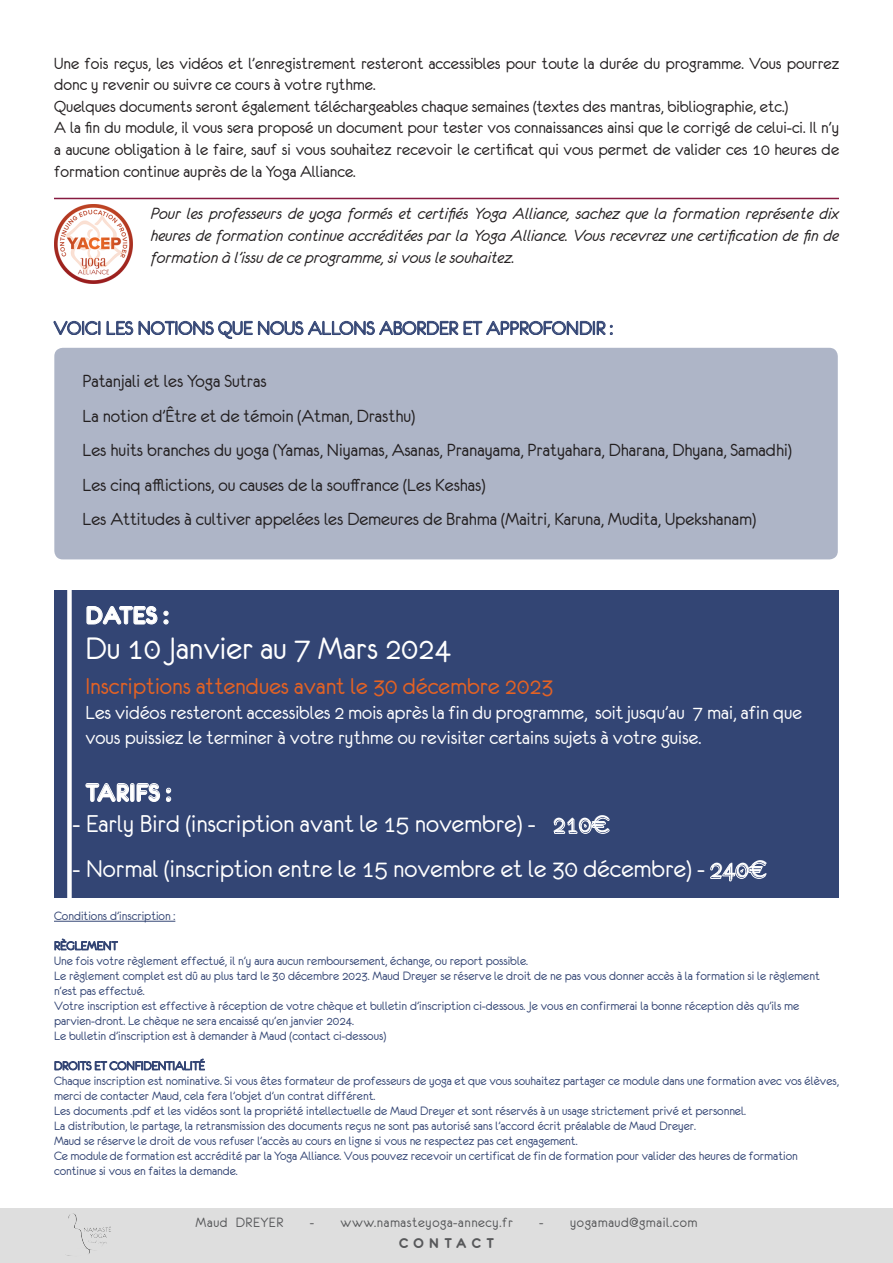
<style>
.page{position:relative;width:893px;height:1263px;background:#fff}
.page>*{position:absolute;margin:0;border:0;box-sizing:border-box;transform-origin:0 0}
.t1{font:34.5px "Eurofurenceregular";color:#fff}
.t2{font:27px "Eurofurenceregular";color:#fff}
.t3{font:27px "Eurofurencebold";color:#fff}
.t4{font:25.5px "Eurofurenceregular";color:#e36224}
.t5{font:21px/25.2px "Eurofurenceregular";color:#fff}
.t6{font:21px "Eurofurenceregular";color:#334574}
.t7{font:19.5px "Eurofurenceregular";color:#231f20}
.t8{font:18px/21.6px "Eurofurenceregular";color:#231f20}
.t9{font:18px/21.6px "Eurofurenceitalic";color:#231f20;text-align:justify}
.t10{font:15px "Eurofurenceregular";letter-spacing:.04em;color:#57585a}
.t11{font:15px "Eurofurencebold";letter-spacing:.36em;color:#57585a}
.t12{font:13.5px/15px "Eurofurenceregular";color:#334574}
</style>
<div class="page">
<div style="left:54px;top:348px;width:784px;height:211px;background:#aeb5c7;border-radius:9px"></div>
<img style="left:54px;top:205px;width:79px;height:78px">
<hr style="left:54px;top:198px;width:785px;height:1px;background:#871b41">
<svg style="left:53px;top:320px;width:47px;height:15px"></svg>
<svg style="left:107px;top:321px;width:26px;height:14px"></svg>
<svg style="left:139px;top:321px;width:474px;height:18px"></svg>
<div style="left:54px;top:590px;width:785px;height:307px;background:#334574"></div>
<hr style="left:54px;top:921px;width:121px;height:1px;background:#334574">
<svg style="left:55px;top:939px;width:63px;height:12px"></svg>
<svg style="left:54px;top:1059px;width:151px;height:12px"></svg>
<svg style="left:87px;top:606px;width:70px;height:18px"></svg>
<svg style="left:163px;top:611px;width:6px;height:13px"></svg>
<svg style="left:86px;top:783px;width:74px;height:18px"></svg>
<svg style="left:166px;top:788px;width:5px;height:13px"></svg>
<svg style="left:554px;top:816px;width:56px;height:18px"></svg>
<svg style="left:710px;top:861px;width:56px;height:21px"></svg>
<div style="left:67px;top:580px;width:5px;height:323px;background:#fff"></div>
<div style="left:0;top:1208px;width:893px;height:54px;background:#dedede"></div>
<img style="left:67px;top:1213px;width:44px;height:43px">
<p class="t8" style="left:54px;top:52px;width:786px">Une fois reçus, les vidéos et l’enregistrement resteront accessibles pour toute la durée du programme. Vous pourrez donc y revenir ou suivre ce cours à votre rythme.</p>
<p class="t8" style="left:54px;top:95px;width:735px">Quelques documents seront également téléchargeables chaque semaines (textes des mantras, bibliographie, etc.)</p>
<p class="t8" style="left:54px;top:117px;width:786px;text-align:justify">A la fin du module, il vous sera proposé un document pour tester vos connaissances ainsi que le corrigé de celui-ci. Il n'y a aucune obligation à le faire, sauf si vous souhaitez recevoir le certificat qui vous permet de valider ces 10 heures de formation continue auprès de la Yoga Alliance.</p>
<p class="t9" style="left:151px;top:203px;width:690px">Pour les professeurs de yoga formés et certifiés Yoga Alliance, sachez que la formation représente dix heures de formation continue accréditées par la Yoga Alliance. Vous recevrez une certification de fin de formation à l’issu de ce programme, si vous le souhaitez.</p>
<p class="t6" style="left:54px;top:317px;width:561px">VOICI LES NOTIONS QUE NOUS ALLONS ABORDER ET APPROFONDIR :</p>
<p class="t7" style="left:82px;top:371px;width:186px">Patanjali et les Yoga Sutras</p>
<p class="t7" style="left:82px;top:406px;width:334px">La notion d’Être et de témoin (Atman, Drasthu)</p>
<p class="t7" style="left:82px;top:440px;width:711px">Les huits branches du yoga (Yamas, Niyamas, Asanas, Pranayama, Pratyahara, Dharana, Dhyana, Samadhi)</p>
<p class="t7" style="left:82px;top:475px;width:404px">Les cinq afflictions, ou causes de la souffrance (Les Keshas)</p>
<p class="t7" style="left:82px;top:509px;width:675px">Les Attitudes à cultiver appelées les Demeures de Brahma (Maitri, Karuna, Mudita, Upekshanam)</p>
<p class="t3" style="left:85px;top:602px;width:85px">DATES :</p>
<p class="t1" style="left:85px;top:631px;width:367px">Du 10 Janvier au 7 Mars 2024</p>
<p class="t4" style="left:85px;top:673px;width:470px">Inscriptions attendues avant le 30 décembre 2023</p>
<p class="t5" style="left:85px;top:700px;width:718px">Les vidéos resteront accessibles 2 mois après la fin du programme, soit jusqu’au 7 mai, afin que vous puissiez le terminer à votre rythme ou revisiter certains sujets à votre guise.</p>
<p class="t3" style="left:85px;top:779px;width:87px">TARIFS :</p>
<p class="t2" style="left:73px;top:810px;width:538px">- Early Bird (inscription avant le 15 novembre) - 210€</p>
<p class="t2" style="left:73px;top:855px;width:696px">- Normal (inscription entre le 15 novembre et le 30 décembre) - 240€</p>
<p class="t12" style="left:54px;top:908px;width:123px">Conditions d’inscription :</p>
<p class="t12" style="left:54px;top:953px;width:767px">Une fois votre règlement effectué, il n’y aura aucun remboursement, échange, ou report possible.<br>Le règlement complet est dû au plus tard le 30 décembre 2023. Maud Dreyer se réserve le droit de ne pas vous donner accès à la formation si le règlement n’est pas effectué.<br>Votre inscription est effective à réception de votre chèque et bulletin d’inscription ci-dessous. Je vous en confirmerai la bonne réception dès qu’ils me parvien-dront. Le chèque ne sera encaissé qu’en janvier 2024.<br>Le bulletin d’inscription est à demander à Maud (contact ci-dessous)</p>
<p class="t12" style="left:54px;top:1073px;width:786px">Chaque inscription est nominative. Si vous êtes formateur de professeurs de yoga et que vous souhaitez partager ce module dans une formation avec vos élèves, merci de contacter Maud, cela fera l’objet d’un contrat différent.<br>Les documents .pdf et les vidéos sont la propriété intellectuelle de Maud Dreyer et sont réservés à un usage strictement privé et personnel.<br>La distribution, le partage, la retransmission des documents reçus ne sont pas autorisé sans l’accord écrit préalable de Maud Dreyer.<br>Maud se réserve le droit de vous refuser l’accès au cours en ligne si vous ne respectez pas cet engagement.<br>Ce module de formation est accrédité par la Yoga Alliance. Vous pouvez recevoir un certificat de fin de formation pour valider des heures de formation continue si vous en faites la demande.</p>
<p class="t10" style="left:196px;top:1215px;width:89px">Maud DREYER</p>
<p class="t10" style="left:310px;top:1215px;width:205px">- www.namasteyoga-annecy.fr</p>
<p class="t10" style="left:539px;top:1215px;width:160px">- yogamaud@gmail.com</p>
<p class="t11" style="left:399px;top:1235px;width:96px">CONTACT</p>
</div>
